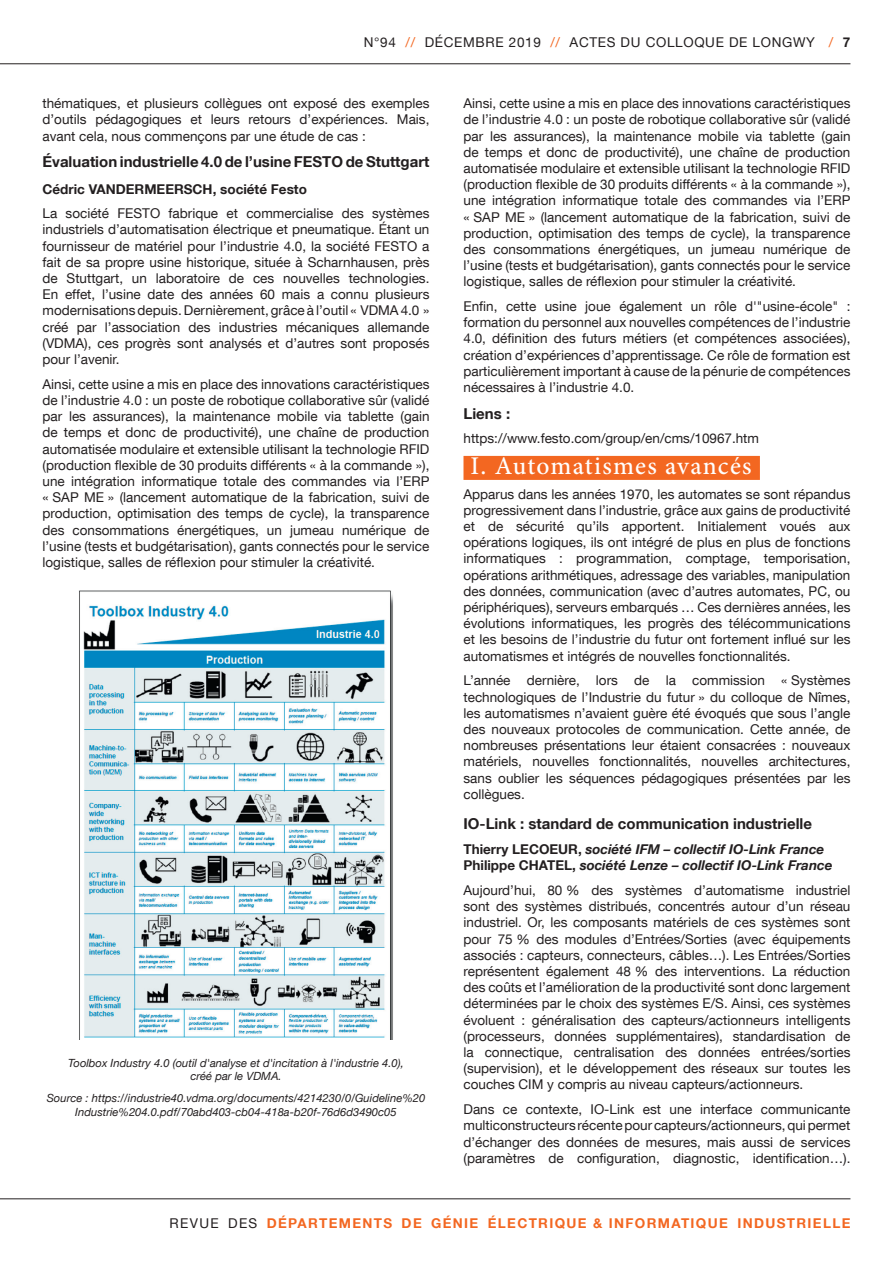
<style>
.page{position:relative;width:893px;height:1263px;background:#fff}
.page>*{position:absolute;margin:0;border:0;box-sizing:border-box;transform-origin:0 0}
.t1{font:500 25.5px "Minion Pro";letter-spacing:.045em;color:#fff}
.t2{font:700 15px "Helvetica Neue LT Com";color:#231f20}
.t3{font:13.5px/16.2px "Helvetica Neue LT Com";color:#231f20;text-align:justify}
.t4{font:italic 700 13.5px/16.2px "Helvetica Neue LT Com";color:#231f20}
.t5{font:700 13.5px "Helvetica Neue LT Com";letter-spacing:.1em;color:#f36721}
.t6{font:13.5px "Helvetica Neue LT Com";letter-spacing:.05em;color:#231f20}
.t7{font:700 13.5px "Helvetica Neue LT Com";color:#231f20}
.t8{font:italic 11.25px/13.5px "Helvetica Neue LT Com";color:#231f20;text-align:center}
.s1{color:#f36721}
.s2{font-weight:700}
.s3{font-style:normal}
.s4{font-weight:400;color:#231f20}
</style>
<div class="page">
<hr style="left:0;top:63px;width:850px;height:1px;background:#231f20">
<hr style="left:0;top:1198px;width:850px;height:1px;background:#231f20">
<img style="left:79px;top:591px;width:314px;height:449px">
<div style="left:463px;top:456px;width:297px;height:24px;background:#f36721"></div>
<p class="t6" style="left:364px;top:34px;width:488px">N°94 <span class="s1">//</span> DÉCEMBRE 2019 <span class="s1">//</span> ACTES DU COLLOQUE DE LONGWY <span class="s1">/</span> <span class="s2">7</span></p>
<p class="t3" style="left:43px;top:95px;width:388px">thématiques, et plusieurs collègues ont exposé des exemples d’outils pédagogiques et leurs retours d’expériences. Mais, avant cela, nous commençons par une étude de cas :</p>
<p class="t2" style="left:43px;top:152px;width:388px">Évaluation industrielle 4.0 de l’usine FESTO de Stuttgart</p>
<p class="t7" style="left:43px;top:180px;width:266px">Cédric VANDERMEERSCH, société Festo</p>
<p class="t3" style="left:43px;top:205px;width:388px">La société FESTO fabrique et commercialise des systèmes industriels d’automatisation électrique et pneumatique. Étant un fournisseur de matériel pour l’industrie 4.0, la société FESTO a fait de sa propre usine historique, située à Scharnhausen, près de Stuttgart, un laboratoire de ces nouvelles technologies.<br>En effet, l’usine date des années 60 mais a connu plusieurs modernisations depuis. Dernièrement, grâce à l’outil « VDMA 4.0 » créé par l’association des industries mécaniques allemande (VDMA), ces progrès sont analysés et d’autres sont proposés pour l’avenir.</p>
<p class="t3" style="left:43px;top:376px;width:388px">Ainsi, cette usine a mis en place des innovations caractéristiques de l’industrie 4.0 : un poste de robotique collaborative sûr (validé par les assurances), la maintenance mobile via tablette (gain de temps et donc de productivité), une chaîne de production automatisée modulaire et extensible utilisant la technologie RFID (production flexible de 30 produits différents « à la commande »), une intégration informatique totale des commandes via l’ERP « SAP ME » (lancement automatique de la fabrication, suivi de production, optimisation des temps de cycle), la transparence des consommations énergétiques, un jumeau numérique de l’usine (tests et budgétarisation), gants connectés pour le service logistique, salles de réflexion pour stimuler la créativité.</p>
<p class="t8" style="left:68px;top:1055px;width:337px">Toolbox Industry 4.0 (outil d'analyse et d'incitation à l'industrie 4.0), créé par le VDMA.</p>
<p class="t8" style="left:47px;top:1091px;width:380px">Source : https://industrie40.vdma.org/documents/4214230/0/Guideline%20<br>Industrie%204.0.pdf/70abd403-cb04-418a-b20f-76d6d3490c05</p>
<p class="t3" style="left:463px;top:95px;width:388px">Ainsi, cette usine a mis en place des innovations caractéristiques de l’industrie 4.0 : un poste de robotique collaborative sûr (validé par les assurances), la maintenance mobile via tablette (gain de temps et donc de productivité), une chaîne de production automatisée modulaire et extensible utilisant la technologie RFID (production flexible de 30 produits différents « à la commande »), une intégration informatique totale des commandes via l’ERP « SAP ME » (lancement automatique de la fabrication, suivi de production, optimisation des temps de cycle), la transparence des consommations énergétiques, un jumeau numérique de l’usine (tests et budgétarisation), gants connectés pour le service logistique, salles de réflexion pour stimuler la créativité.</p>
<p class="t3" style="left:463px;top:298px;width:388px">Enfin, cette usine joue également un rôle d'"usine-école" : formation du personnel aux nouvelles compétences de l’industrie 4.0, définition des futurs métiers (et compétences associées), création d’expériences d’apprentissage. Ce rôle de formation est particulièrement important à cause de la pénurie de compétences nécessaires à l’industrie 4.0.</p>
<p class="t2" style="left:463px;top:404px;width:48px">Liens :</p>
<p class="t3" style="left:463px;top:430px;width:297px">https://www.festo.com/group/en/cms/10967.htm</p>
<h1 class="t1" style="left:470px;top:450px;width:283px">I. Automatismes avancés</h1>
<p class="t3" style="left:463px;top:485px;width:388px">Apparus dans les années 1970, les automates se sont répandus progressivement dans l’industrie, grâce aux gains de productivité et de sécurité qu’ils apportent. Initialement voués aux opérations logiques, ils ont intégré de plus en plus de fonctions informatiques : programmation, comptage, temporisation, opérations arithmétiques, adressage des variables, manipulation des données, communication (avec d’autres automates, PC, ou périphériques), serveurs embarqués … Ces dernières années, les évolutions informatiques, les progrès des télécommunications et les besoins de l’industrie du futur ont fortement influé sur les automatismes et intégrés de nouvelles fonctionnalités.</p>
<p class="t3" style="left:463px;top:672px;width:388px">L’année dernière, lors de la commission « Systèmes technologiques de l’Industrie du futur » du colloque de Nîmes, les automatismes n’avaient guère été évoqués que sous l’angle des nouveaux protocoles de communication. Cette année, de nombreuses présentations leur étaient consacrées : nouveaux matériels, nouvelles fonctionnalités, nouvelles architectures, sans oublier les séquences pédagogiques présentées par les collègues.</p>
<p class="t2" style="left:463px;top:814px;width:350px">IO-Link : standard de communication industrielle</p>
<p class="t4" style="left:463px;top:841px;width:370px"><span class="s3">Thierry LECOEUR,</span> société IFM – collectif IO-Link France<br><span class="s3">Philippe CHATEL,</span> société Lenze – collectif IO-Link France</p>
<p class="t3" style="left:463px;top:882px;width:388px">Aujourd’hui, 80 % des systèmes d’automatisme industriel sont des systèmes distribués, concentrés autour d’un réseau industriel. Or, les composants matériels de ces systèmes sont pour 75 % des modules d’Entrées/Sorties (avec équipements associés : capteurs, connecteurs, câbles…). Les Entrées/Sorties représentent également 48 % des interventions. La réduction des coûts et l’amélioration de la productivité sont donc largement déterminées par le choix des systèmes E/S. Ainsi, ces systèmes évoluent : généralisation des capteurs/actionneurs intelligents (processeurs, données supplémentaires), standardisation de la connectique, centralisation des données entrées/sorties (supervision), et le développement des réseaux sur toutes les couches CIM y compris au niveau capteurs/actionneurs.</p>
<p class="t3" style="left:463px;top:1101px;width:388px">Dans ce contexte, IO-Link est une interface communicante multiconstructeurs récente pour capteurs/actionneurs, qui permet d’échanger des données de mesures, mais aussi de services (paramètres de configuration, diagnostic, identification…).</p>
<p class="t5" style="left:170px;top:1214px;width:682px"><span class="s4">REVUE DES</span> DÉPARTEMENTS DE GÉNIE ÉLECTRIQUE &amp; INFORMATIQUE INDUSTRIELLE</p>
</div>
